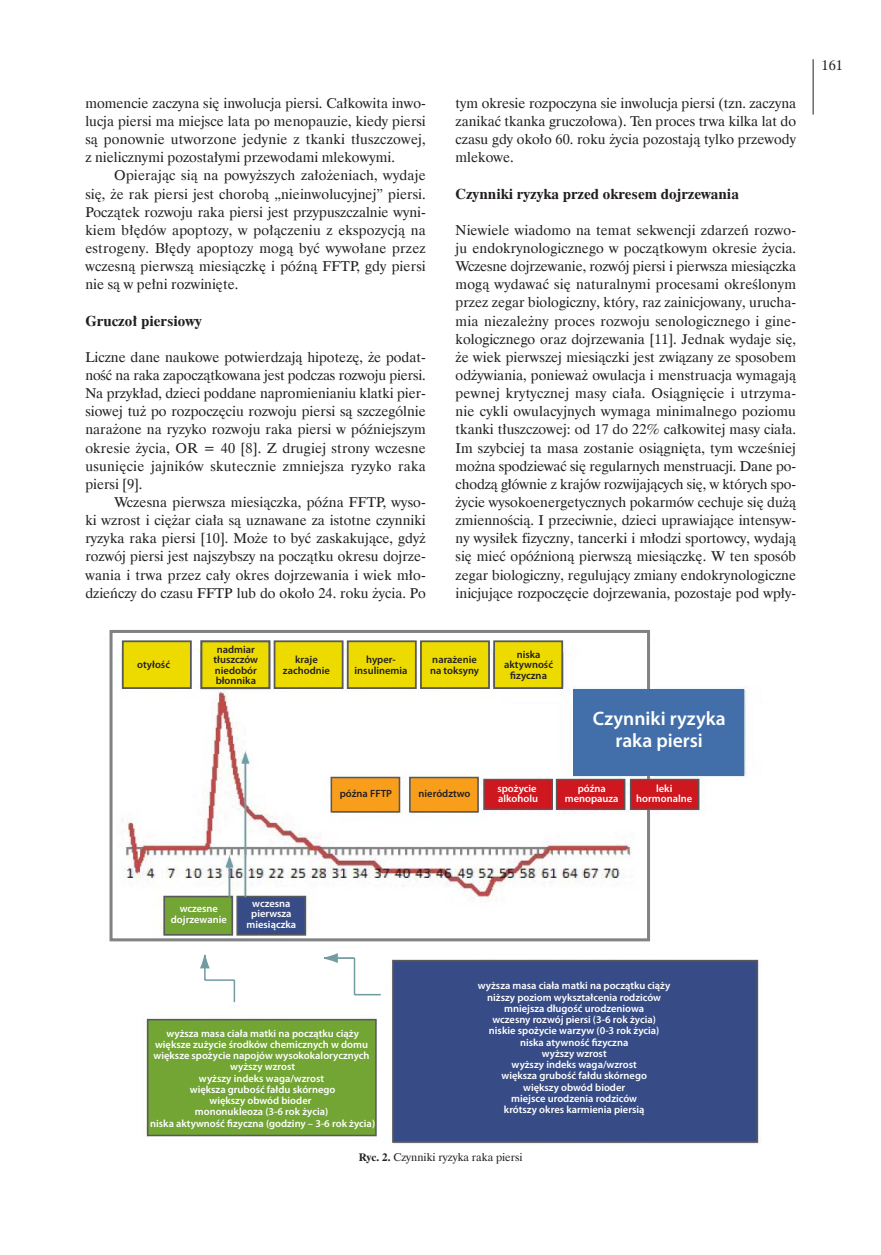
<style>
.page{position:relative;width:881px;height:1255px;background:#fff}
.page>*{position:absolute;margin:0;border:0;box-sizing:border-box;transform-origin:0 0}
.t1{font:600 19.5px/21px "Myriad Pro";color:#fff;text-align:center}
.t2{font:700 15px "Dutch 801 EU";color:#231f20}
.t3{font:14.25px/18.1px "Dutch 801 EU";color:#231f20;text-align:justify}
.t4{font:11.25px "Dutch 801 EU";color:#231f20}
.t5{font:600 10.5px/11.2px "Myriad Pro";color:#fff;text-align:center}
.t6{font:600 10.5px/10.5px "Myriad Pro";color:#231f20;text-align:center}
.s1{font-weight:700}
</style>
<div class="page">
<hr style="left:812px;top:59px;width:1px;height:56px;background:#231f20">
<img style="left:119px;top:630px;width:642px;height:514px">
<div style="left:112px;top:949px;width:273px;height:56px;background:#fff"></div>
<div style="left:109px;top:630px;width:540px;height:311px;border:3px solid #808284"></div>
<div style="left:123px;top:641px;width:68px;height:47px;background:#eddb00"></div>
<div style="left:122px;top:640px;width:70px;height:49px;border:2px solid #58595b"></div>
<div style="left:201px;top:641px;width:68px;height:47px;background:#eddb00"></div>
<div style="left:200px;top:640px;width:70px;height:49px;border:2px solid #58595b"></div>
<div style="left:274px;top:641px;width:68px;height:47px;background:#eddb00"></div>
<div style="left:273px;top:640px;width:70px;height:49px;border:2px solid #58595b"></div>
<div style="left:347px;top:641px;width:68px;height:47px;background:#eddb00"></div>
<div style="left:347px;top:640px;width:69px;height:49px;border:2px solid #58595b"></div>
<div style="left:421px;top:641px;width:68px;height:47px;background:#eddb00"></div>
<div style="left:420px;top:640px;width:69px;height:49px;border:2px solid #58595b"></div>
<div style="left:410px;top:777px;width:68px;height:34px;background:#f99e1b"></div>
<div style="left:409px;top:776px;width:69px;height:36px;border:2px solid #58595b"></div>
<div style="left:331px;top:777px;width:68px;height:34px;background:#f99e1b"></div>
<div style="left:330px;top:776px;width:70px;height:36px;border:2px solid #58595b"></div>
<div style="left:164px;top:896px;width:68px;height:38px;background:#72a533"></div>
<div style="left:163px;top:895px;width:70px;height:40px;border:2px solid #58595b"></div>
<div style="left:148px;top:1019px;width:228px;height:116px;background:#72a533"></div>
<div style="left:147px;top:1018px;width:229px;height:118px;border:2px solid #58595b"></div>
<div style="left:393px;top:960px;width:364px;height:181px;background:#374c86"></div>
<div style="left:392px;top:959px;width:365px;height:183px;border:2px solid #58595b"></div>
<div style="left:573px;top:689px;width:170px;height:86px;background:#426fa9"></div>
<div style="left:484px;top:779px;width:68px;height:30px;background:#ce171e"></div>
<div style="left:483px;top:778px;width:69px;height:32px;border:1px solid #58595b"></div>
<div style="left:556px;top:779px;width:68px;height:30px;background:#ce171e"></div>
<div style="left:555px;top:778px;width:70px;height:32px;border:1px solid #58595b"></div>
<div style="left:630px;top:779px;width:68px;height:30px;background:#ce171e"></div>
<div style="left:629px;top:778px;width:70px;height:32px;border:1px solid #58595b"></div>
<div style="left:494px;top:641px;width:68px;height:47px;background:#eddb00"></div>
<div style="left:493px;top:640px;width:70px;height:49px;border:2px solid #58595b"></div>
<hr style="left:354px;top:993px;width:26px;height:2px;background:#729ba2">
<hr style="left:353px;top:958px;width:2px;height:36px;background:#729ba2">
<svg style="left:199px;top:854px;width:155px;height:149px"></svg>
<hr style="left:244px;top:761px;width:2px;height:136px;background:#729ba2">
<svg style="left:241px;top:750px;width:8px;height:13px"></svg>
<p class="t3" style="left:85px;top:94px;width:342px">momencie zaczyna się inwolucja piersi. Całkowita inwo&shy;lucja piersi ma miejsce lata po menopauzie, kiedy piersi są ponownie utworzone jedynie z tkanki tłuszczowej, z nielicznymi pozostałymi przewodami mlekowymi.</p>
<p class="t3" style="left:85px;top:166px;width:342px;text-indent:29px">Opierając sią na powyższych założeniach, wydaje się, że rak piersi jest chorobą „nieinwolucyjnej” piersi.<br>Początek rozwoju raka piersi jest przypuszczalnie wyni&shy;kiem błędów apoptozy, w połączeniu z ekspozycją na estrogeny. Błędy apoptozy mogą być wywołane przez wczesną pierwszą miesiączkę i późną FFTP, gdy piersi nie są w pełni rozwinięte.</p>
<p class="t2" style="left:85px;top:311px;width:118px">Gruczoł piersiowy</p>
<p class="t3" style="left:85px;top:348px;width:342px">Liczne dane naukowe potwierdzają hipotezę, że podat&shy;ność na raka zapoczątkowana jest podczas rozwoju piersi.<br>Na przykład, dzieci poddane napromienianiu klatki pier&shy;siowej tuż po rozpoczęciu rozwoju piersi są szczególnie narażone na ryzyko rozwoju raka piersi w późniejszym okresie życia, OR = 40 [8]. Z drugiej strony wczesne usunięcie jajników skutecznie zmniejsza ryzyko raka piersi [9].</p>
<p class="t3" style="left:85px;top:493px;width:342px;text-indent:29px">Wczesna pierwsza miesiączka, późna FFTP, wyso&shy;ki wzrost i ciężar ciała są uznawane za istotne czynniki ryzyka raka piersi [10]. Może to być zaskakujące, gdyż rozwój piersi jest najszybszy na początku okresu dojrze&shy;wania i trwa przez cały okres dojrzewania i wiek mło&shy;dzieńczy do czasu FFTP lub do około 24. roku życia. Po</p>
<p class="t3" style="left:455px;top:94px;width:342px">tym okresie rozpoczyna sie inwolucja piersi (tzn. zaczyna zanikać tkanka gruczołowa). Ten proces trwa kilka lat do czasu gdy około 60. roku życia pozostają tylko przewody mlekowe.</p>
<p class="t2" style="left:455px;top:184px;width:285px">Czynniki ryzyka przed okresem dojrzewania</p>
<p class="t3" style="left:455px;top:221px;width:342px">Niewiele wiadomo na temat sekwencji zdarzeń rozwo&shy;ju endokrynologicznego w początkowym okresie życia.<br>Wczesne dojrzewanie, rozwój piersi i pierwsza miesiączka mogą wydawać się naturalnymi procesami określonym przez zegar biologiczny, który, raz zainicjowany, urucha&shy;mia niezależny proces rozwoju senologicznego i gine&shy;kologicznego oraz dojrzewania [11]. Jednak wydaje się, że wiek pierwszej miesiączki jest związany ze sposobem odżywiania, ponieważ owulacja i menstruacja wymagają pewnej krytycznej masy ciała. Osiągnięcie i utrzyma&shy;nie cykli owulacyjnych wymaga minimalnego poziomu tkanki tłuszczowej: od 17 do 22% całkowitej masy ciała.<br>Im szybciej ta masa zostanie osiągnięta, tym wcześniej można spodziewać się regularnych menstruacji. Dane po&shy;chodzą głównie z krajów rozwijających się, w których spo&shy;życie wysokoenergetycznych pokarmów cechuje się dużą zmiennością. I przeciwnie, dzieci uprawiające intensyw&shy;ny wysiłek fizyczny, tancerki i młodzi sportowcy, wydają się mieć opóźnioną pierwszą miesiączkę. W ten sposób zegar biologiczny, regulujący zmiany endokrynologiczne inicjujące rozpoczęcie dojrzewania, pozostaje pod wpły-</p>
<p class="t6" style="left:137px;top:660px;width:34px">otyłość</p>
<p class="t6" style="left:213px;top:645px;width:46px">nadmiar tłuszczów niedobór błonnika</p>
<p class="t6" style="left:283px;top:655px;width:48px">kraje zachodnie</p>
<p class="t6" style="left:354px;top:655px;width:54px">hyper&shy;insulinemia</p>
<p class="t6" style="left:430px;top:655px;width:51px;text-align:left">narażenie na toksyny</p>
<p class="t6" style="left:504px;top:650px;width:50px">niska aktywność fizyczna</p>
<h1 class="t1" style="left:592px;top:710px;width:134px">Czynniki ryzyka raka piersi</h1>
<p class="t6" style="left:340px;top:789px;width:54px">późna FFTP</p>
<p class="t6" style="left:418px;top:789px;width:53px">nierództwo</p>
<p class="t5" style="left:497px;top:784px;width:42px;line-height:10.5px;text-align:left">spożycie alkoholu</p>
<p class="t5" style="left:564px;top:784px;width:55px;line-height:10.5px">późna menopauza</p>
<p class="t5" style="left:636px;top:784px;width:57px;line-height:10.5px">leki hormonalne</p>
<p class="t3" style="left:821px;top:55px;width:23px">161</p>
<p class="t5" style="left:171px;top:904px;width:57px;line-height:10.5px">wczesne dojrzewanie</p>
<p class="t5" style="left:246px;top:899px;width:51px;line-height:10.5px">wczesna pierwsza miesiączka</p>
<p class="t5" style="left:478px;top:981px;width:194px">wyższa masa ciała matki na początku ciąży niższy poziom wykształcenia rodziców mniejsza długość urodzeniowa<br>wczesny rozwój piersi (3-6 rok życia) niskie spożycie warzyw (0-3 rok życia) niska atywność fizyczna<br>wyższy wzrost<br>wyższy indeks waga/wzrost<br>większa grubość fałdu skórnego<br>większy obwód bioder<br>miejsce urodzenia rodziców<br>krótszy okres karmienia piersią</p>
<p class="t4" style="left:359px;top:1150px;width:165px"><span class="s1">Ryc. 2.</span> Czynniki ryzyka raka piersi</p>
<p class="t5" style="left:150px;top:1028px;width:226px">wyższa masa ciała matki na początku ciąży większe zużycie środków chemicznych w domu większe spożycie napojów wysokokalorycznych wyższy wzrost<br>wyższy indeks waga/wzrost<br>większa grubość fałdu skórnego<br>większy obwód bioder<br>mononukleoza (3-6 rok życia)<br>niska aktywność fizyczna (godziny – 3-6 rok życia)</p>
</div>
